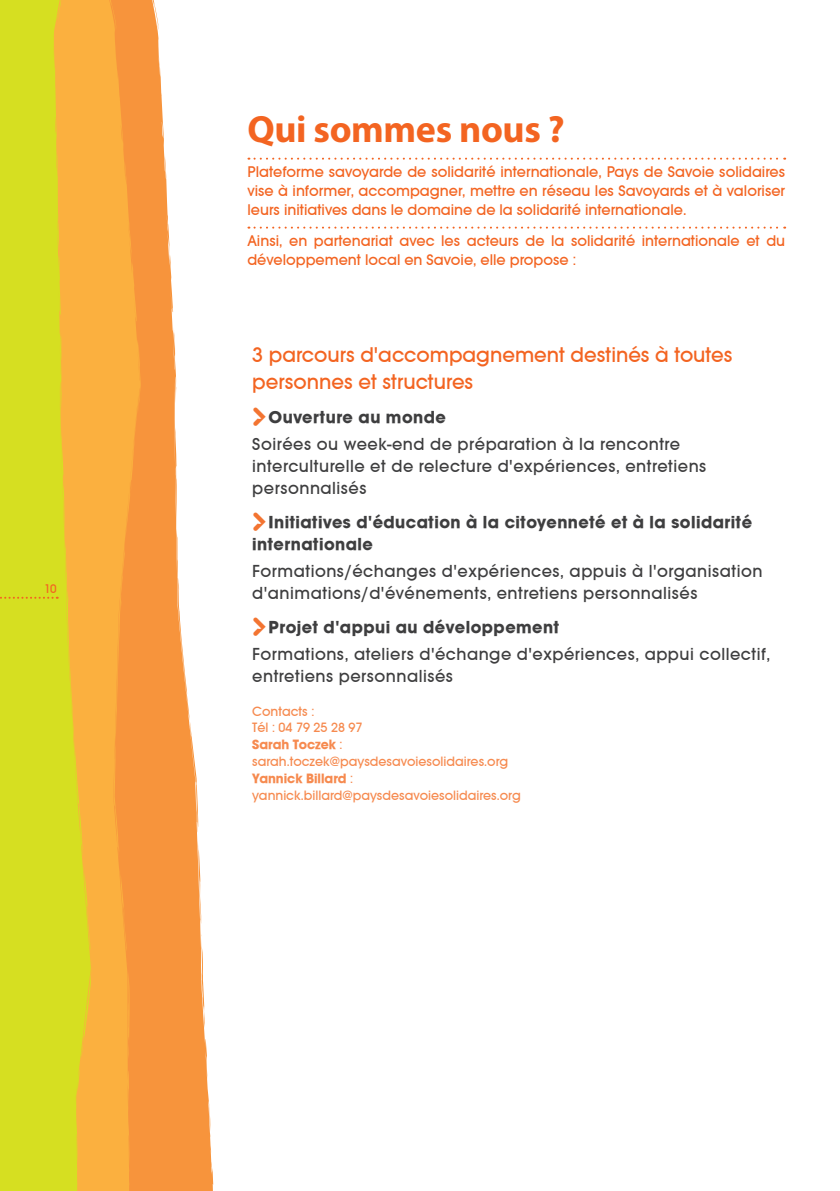
<style>
.page{position:relative;width:840px;height:1191px;background:#fff}
.page>*{position:absolute;margin:0;border:0;box-sizing:border-box;transform-origin:0 0}
.t1{font:700 38px "Myriad Pro";letter-spacing:-.01em;color:#f36421}
.t2{font:22px/26.4px "Avant Garde Md ITCTT";color:#f36421}
.t3{font:18px/21.6px "Avant Garde Md ITCTT";letter-spacing:.025em;color:#3e3e3f}
.t4{font:18px/21.6px "Avant Garde Md ITCTT Bold";letter-spacing:.025em;color:#3e3e3f}
.t5{font:16px/19.2px "Avant Garde Md ITCTT";color:#f36421;text-align:justify}
.t6{font:14px/16.8px "Avant Garde Md ITCTT";color:#f68a4f}
.t7{font:14px "Avant Garde Md ITCTT Bold";color:#f68a4f}
.t8{font:13px "Avant Garde Md ITCTT";color:#f36421}
.s1{font-family:"Breezi Icon Set";font-size:24px;color:#f37431}
.s2{font-family:"Avant Garde Md ITCTT"}
</style>
<div class="page">
<svg style="left:141px;top:0;width:72px;height:1191px;fill:#f7943c"></svg>
<svg style="left:91px;top:0;width:50px;height:1191px;background:#f9a73e"></svg>
<svg style="left:91px;top:864px;width:1px;height:194px"></svg>
<svg style="left:0;top:0;width:91px;height:1191px;background:#ded328"></svg>
<svg style="left:0;top:597px;width:58px;height:2px"></svg>
<svg style="left:248px;top:158px;width:536px;height:2px"></svg>
<svg style="left:248px;top:227px;width:536px;height:2px"></svg>
<p class="t8" style="left:44px;top:581px;width:14px">10</p>
<h1 class="t1" style="left:247px;top:115px;width:318px">Qui sommes nous ?</h1>
<p class="t5" style="left:247px;top:162px;width:539px">Plateforme savoyarde de solidarité internationale, Pays de Savoie solidaires vise à informer, accompagner, mettre en réseau les Savoyards et à valoriser leurs initiatives dans le domaine de la solidarité internationale.</p>
<p class="t5" style="left:247px;top:231px;width:539px">Ainsi, en partenariat avec les acteurs de la solidarité internationale et du développement local en Savoie, elle propose :</p>
<h2 class="t2" style="left:252px;top:342px;width:481px">3 parcours d'accompagnement destinés à toutes personnes et structures</h2>
<p class="t4" style="left:252px;top:406px;width:195px"><span class="s1">&gt;</span>Ouverture au monde</p>
<p class="t3" style="left:252px;top:433px;width:455px">Soirées ou week-end de préparation à la rencontre interculturelle et de relecture d'expériences, entretiens personnalisés</p>
<p class="t4" style="left:252px;top:511px;width:501px"><span class="s1">&gt;</span>Initiatives d'éducation à la citoyenneté et à la solidarité internationale</p>
<p class="t3" style="left:252px;top:560px;width:511px">Formations/échanges d'expériences, appuis à l'organisation d'animations/d'événements, entretiens personnalisés</p>
<p class="t4" style="left:252px;top:616px;width:308px"><span class="s1">&gt;</span>Projet d'appui au développement</p>
<p class="t3" style="left:252px;top:643px;width:519px">Formations, ateliers d'échange d'expériences, appui collectif, entretiens personnalisés</p>
<p class="t6" style="left:252px;top:702px;width:112px">Contacts :<br>Tél : 04 79 25 28 97</p>
<p class="t7" style="left:252px;top:736px;width:92px">Sarah Toczek <span class="s2">:</span></p>
<p class="t6" style="left:252px;top:753px;width:257px">sarah.toczek@paysdesavoiesolidaires.org</p>
<p class="t7" style="left:252px;top:769px;width:102px">Yannick Billard <span class="s2">:</span></p>
<p class="t6" style="left:252px;top:786px;width:270px">yannick.billard@paysdesavoiesolidaires.org</p>
</div>
